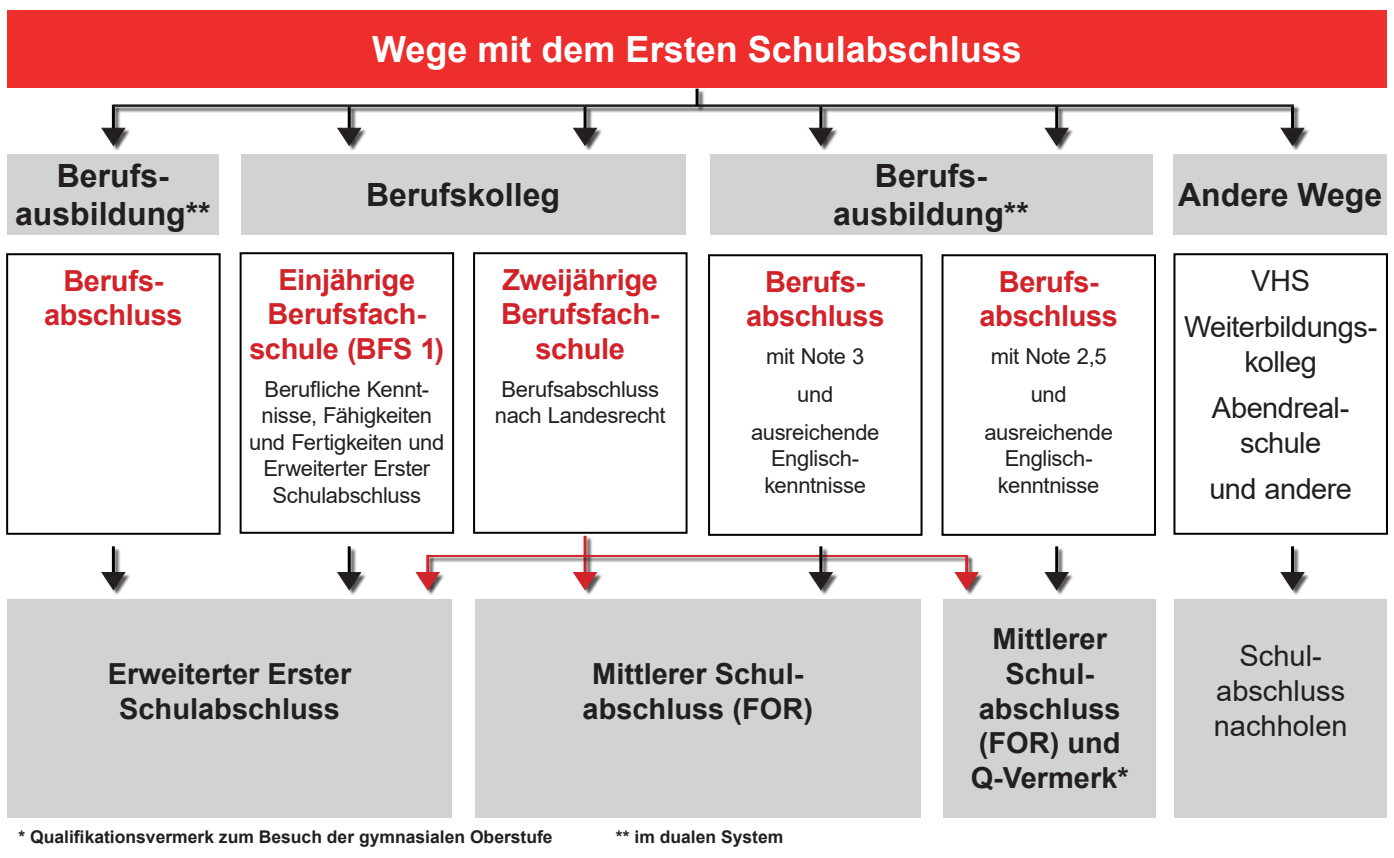
<style>
.page{position:relative;width:1394px;height:858px;background:#fff}
.page>*{position:absolute;margin:0;border:0;box-sizing:border-box;transform-origin:0 0}
.t1{font:700 36px "Arial";color:#fff}
.t2{font:700 32px/38.4px "Arial";color:#231f20;text-align:center}
.Text-box1{font:700 29px/34.8px "Arial";letter-spacing:-.015em;color:#d1232a;text-align:center}
.Text-box1-2{font:700 29px/34.8px "Arial";color:#231f20;text-align:center}
.Text-box1-3{font:29px/34.8px "Arial";letter-spacing:-.02em;color:#231f20;text-align:center}
.Text-box1-4{font:29px/34.8px "Arial";color:#231f20;text-align:center}
.Textbox-Standard{font:22px/26.4px "Arial";letter-spacing:-.015em;color:#231f20;text-align:center}
.t3{font:700 17.5px "Arial";color:#231f20}
</style>
<div class="page">
<div style="left:7px;top:10px;width:1379px;height:78px;background:#ee2d2d"></div>
<div style="left:6px;top:253px;width:215px;height:281px;border:2px solid #000"></div>
<div style="left:708px;top:254px;width:214px;height:282px;border:2px solid #000"></div>
<div style="left:941px;top:254px;width:214px;height:282px;border:2px solid #000"></div>
<div style="left:239px;top:252px;width:215px;height:281px;border:2px solid #000"></div>
<div style="left:1173px;top:253px;width:214px;height:281px;border:2px solid #000"></div>
<div style="left:473px;top:252px;width:214px;height:281px;border:2px solid #000"></div>
<div style="left:7px;top:154px;width:212px;height:80px;background:#d1d2d4"></div>
<div style="left:240px;top:154px;width:445px;height:80px;background:#d1d2d4"></div>
<div style="left:1173px;top:154px;width:213px;height:80px;background:#d1d2d4"></div>
<div style="left:7px;top:598px;width:445px;height:219px;background:#d1d2d4"></div>
<div style="left:475px;top:598px;width:445px;height:219px;background:#d1d2d4"></div>
<div style="left:943px;top:598px;width:212px;height:219px;background:#d1d2d4"></div>
<div style="left:1174px;top:598px;width:212px;height:219px;background:#d1d2d4"></div>
<div style="left:113px;top:547px;width:8px;height:40px;background:#231f20;opacity:.75"></div>
<hr style="left:112px;top:546px;width:3px;height:34px;background:#000">
<div style="left:103px;top:573px;width:28px;height:22px;background:#231f20;opacity:.75"></div>
<svg style="left:101px;top:572px;width:25px;height:18px"></svg>
<div style="left:348px;top:547px;width:9px;height:40px;background:#231f20;opacity:.75"></div>
<hr style="left:348px;top:546px;width:3px;height:34px;background:#000">
<div style="left:339px;top:573px;width:28px;height:22px;background:#231f20;opacity:.75"></div>
<svg style="left:337px;top:572px;width:24px;height:18px"></svg>
<div style="left:584px;top:536px;width:8px;height:49px;background:#231f20;opacity:.75"></div>
<hr style="left:583px;top:536px;width:3px;height:42px;background:#d1232a">
<div style="left:1055px;top:547px;width:9px;height:35px;background:#231f20;opacity:.75"></div>
<hr style="left:1055px;top:546px;width:3px;height:30px;background:#000">
<div style="left:1046px;top:573px;width:28px;height:22px;background:#231f20;opacity:.75"></div>
<svg style="left:1044px;top:572px;width:24px;height:18px"></svg>
<div style="left:1291px;top:547px;width:9px;height:35px;background:#231f20;opacity:.75"></div>
<hr style="left:1290px;top:546px;width:3px;height:30px;background:#000">
<div style="left:1281px;top:573px;width:28px;height:22px;background:#231f20;opacity:.75"></div>
<svg style="left:1280px;top:572px;width:24px;height:18px"></svg>
<div style="left:113px;top:106px;width:8px;height:40px;background:#231f20;opacity:.75"></div>
<hr style="left:112px;top:105px;width:3px;height:35px;background:#000">
<div style="left:103px;top:129px;width:28px;height:22px;background:#231f20;opacity:.75"></div>
<svg style="left:101px;top:128px;width:25px;height:18px"></svg>
<div style="left:348px;top:107px;width:9px;height:40px;background:#231f20;opacity:.75"></div>
<hr style="left:348px;top:106px;width:3px;height:34px;background:#000">
<div style="left:339px;top:129px;width:28px;height:22px;background:#231f20;opacity:.75"></div>
<svg style="left:337px;top:128px;width:24px;height:18px"></svg>
<div style="left:584px;top:107px;width:8px;height:40px;background:#231f20;opacity:.75"></div>
<hr style="left:583px;top:106px;width:3px;height:34px;background:#000">
<div style="left:574px;top:129px;width:28px;height:22px;background:#231f20;opacity:.75"></div>
<svg style="left:573px;top:128px;width:24px;height:18px"></svg>
<div style="left:820px;top:107px;width:8px;height:40px;background:#231f20;opacity:.75"></div>
<hr style="left:819px;top:106px;width:3px;height:34px;background:#000">
<div style="left:810px;top:129px;width:28px;height:22px;background:#231f20;opacity:.75"></div>
<svg style="left:809px;top:128px;width:24px;height:18px"></svg>
<div style="left:1055px;top:107px;width:9px;height:40px;background:#231f20;opacity:.75"></div>
<hr style="left:1055px;top:106px;width:3px;height:34px;background:#000">
<div style="left:1046px;top:129px;width:28px;height:22px;background:#231f20;opacity:.75"></div>
<svg style="left:1044px;top:128px;width:24px;height:18px"></svg>
<div style="left:1291px;top:107px;width:9px;height:40px;background:#231f20;opacity:.75"></div>
<hr style="left:1290px;top:106px;width:3px;height:34px;background:#000">
<div style="left:1281px;top:129px;width:28px;height:22px;background:#231f20;opacity:.75"></div>
<svg style="left:1280px;top:128px;width:24px;height:18px"></svg>
<div style="left:113px;top:105px;width:1186px;height:8px;background:#231f20;opacity:.75"></div>
<hr style="left:113px;top:104px;width:1180px;height:3px;background:#231f20">
<div style="left:696px;top:89px;width:8px;height:23px;background:#231f20;opacity:.75"></div>
<hr style="left:695px;top:89px;width:3px;height:17px;background:#000">
<div style="left:709px;top:154px;width:443px;height:80px;background:#d1d2d4"></div>
<div style="left:428px;top:555px;width:544px;height:8px;background:#231f20;opacity:.75"></div>
<hr style="left:428px;top:555px;width:538px;height:2px;background:#d1232a">
<div style="left:820px;top:547px;width:8px;height:37px;background:#231f20;opacity:.75"></div>
<hr style="left:819px;top:546px;width:3px;height:32px;background:#000">
<div style="left:810px;top:573px;width:28px;height:22px;background:#231f20;opacity:.75"></div>
<svg style="left:808px;top:572px;width:25px;height:18px"></svg>
<div style="left:427px;top:555px;width:8px;height:36px;background:#231f20;opacity:.75"></div>
<hr style="left:426px;top:555px;width:3px;height:30px;background:#d1232a">
<div style="left:417px;top:573px;width:28px;height:22px;background:#231f20;opacity:.75"></div>
<svg style="left:415px;top:572px;width:25px;height:18px"></svg>
<div style="left:965px;top:556px;width:9px;height:31px;background:#231f20;opacity:.75"></div>
<hr style="left:965px;top:555px;width:3px;height:25px;background:#d1232a">
<div style="left:956px;top:573px;width:28px;height:22px;background:#231f20;opacity:.75"></div>
<svg style="left:954px;top:572px;width:24px;height:18px"></svg>
<div style="left:574px;top:573px;width:28px;height:22px;background:#231f20;opacity:.75"></div>
<svg style="left:573px;top:572px;width:24px;height:18px"></svg>
<p class="t2" style="left:15px;top:157px;width:197px">Berufs&shy;ausbildung**</p>
<p class="t1" style="left:372px;top:24px;width:651px">Wege mit dem Ersten Schulabschluss</p>
<p class="t2" style="left:833px;top:157px;width:197px">Berufs&shy;ausbildung**</p>
<p class="t2" style="left:366px;top:176px;width:195px">Berufskolleg</p>
<p class="t2" style="left:1178px;top:176px;width:205px">Andere Wege</p>
<p class="Text-box1" style="left:249px;top:262px;width:196px">Einjährige<br>Berufsfach&shy;schule (BFS 1)</p>
<p class="Textbox-Standard" style="left:249px;top:376px;width:197px">Berufliche Kennt&shy;nisse, Fähigkeiten und Fertigkeiten und<br>Erweiterter Erster<br>Schulabschluss</p>
<p class="Text-box1" style="left:501px;top:262px;width:160px">Zweijährige<br>Berufsfach&shy;schule</p>
<p class="Textbox-Standard" style="left:495px;top:376px;width:172px">Berufsabschluss nach Landesrecht</p>
<p class="Text-box1" style="left:44px;top:263px;width:140px">Berufs&shy;abschluss</p>
<p class="Text-box1" style="left:746px;top:264px;width:140px">Berufs&shy;abschluss</p>
<p class="Textbox-Standard" style="left:766px;top:343px;width:100px">mit Note 3</p>
<p class="Textbox-Standard" style="left:797px;top:381px;width:37px">und</p>
<p class="Textbox-Standard" style="left:751px;top:418px;width:130px">ausreichende<br>Englisch&shy;kenntnisse</p>
<p class="Text-box1-2" style="left:108px;top:656px;width:245px">Erweiterter Erster<br>Schulabschluss</p>
<p class="Text-box1-2" style="left:582px;top:656px;width:232px">Mittlerer Schul&shy;abschluss (FOR)</p>
<p class="t3" style="left:18px;top:824px;width:535px">* Qualifikationsvermerk zum Besuch der gymnasialen Oberstufe</p>
<p class="t3" style="left:616px;top:824px;width:169px">** im dualen System</p>
<p class="Text-box1" style="left:979px;top:264px;width:140px">Berufs&shy;abschluss</p>
<p class="Textbox-Standard" style="left:990px;top:343px;width:117px">mit Note 2,5</p>
<p class="Textbox-Standard" style="left:1030px;top:381px;width:37px">und</p>
<p class="Textbox-Standard" style="left:984px;top:418px;width:130px">ausreichende<br>Englisch&shy;kenntnisse</p>
<p class="Text-box1-2" style="left:970px;top:621px;width:159px">Mittlerer<br>Schul&shy;abschluss (FOR) und<br>Q-Vermerk*</p>
<p class="Text-box1-3" style="left:1251px;top:263px;width:60px">VHS</p>
<p class="Text-box1-3" style="left:1183px;top:309px;width:195px">Weiterbildungs&shy;kolleg</p>
<p class="Text-box1-3" style="left:1211px;top:390px;width:139px">Abendreal&shy;schule</p>
<p class="Text-box1-3" style="left:1209px;top:471px;width:144px">und andere</p>
<p class="Text-box1-4" style="left:1213px;top:638px;width:135px">Schul&shy;abschluss nachholen</p>
</div>
